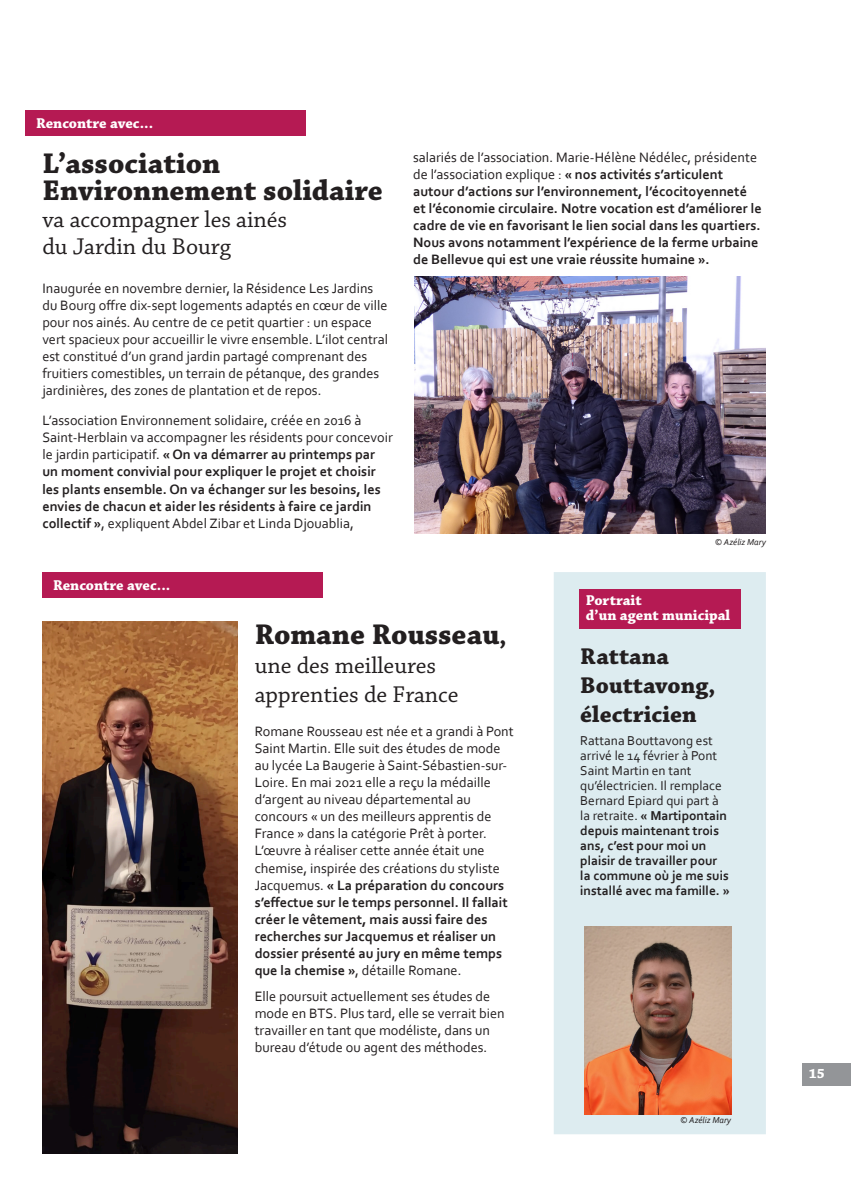
<style>
.page{position:relative;width:851px;height:1191px;background:#fff}
.page>*{position:absolute;margin:0;border:0;box-sizing:border-box;transform-origin:0 0}
.t1{font:700 30px/27px "Chaparral Pro";color:#231f20}
.t2{font:24px/28.8px "Chaparral Pro";color:#231f20}
.t3{font:700 24px/28.8px "Chaparral Pro";color:#231f20}
.t4{font:700 15px/15px "Chaparral Pro";color:#fff}
.t5{font:14.25px/17.1px "Corbel";color:#231f20}
.t6{font:700 14.25px/17.1px "Corbel";color:#231f20}
.t7{font:700 14.25px "Chaparral Pro";color:#fff}
.t8{font:700 13.5px/15px "Corbel";color:#231f20}
.t9{font:italic 9px "Corbel";color:#231f20}
.s1{font-weight:400}
.s2{font-size:24px}
.s3{font-weight:700}
</style>
<div class="page">
<div style="left:554px;top:572px;width:211px;height:562px;background:#ddecf0"></div>
<img style="left:43px;top:621px;width:195px;height:532px">
<img style="left:414px;top:276px;width:351px;height:258px">
<div style="left:26px;top:111px;width:280px;height:25px;background:#b51a53"></div>
<div style="left:43px;top:572px;width:280px;height:26px;background:#b51a53"></div>
<img style="left:584px;top:926px;width:147px;height:188px">
<div style="left:578px;top:589px;width:162px;height:39px;background:#b51a53"></div>
<div style="left:801px;top:1063px;width:49px;height:23px;background:#939598"></div>
<p class="t4" style="left:36px;top:116px;width:119px">Rencontre avec...</p>
<h1 class="t1" style="left:42px;top:151px;width:342px">L’association<br>Environnement solidaire</h1>
<h2 class="t2" style="left:42px;top:207px;width:246px;line-height:27px">va accompagner les ainés du Jardin du Bourg</h2>
<p class="t5" style="left:42px;top:279px;width:347px">Inaugurée en novembre dernier, la Résidence Les Jardins du Bourg offre dix-sept logements adaptés en cœur de ville pour nos ainés. Au centre de ce petit quartier : un espace vert spacieux pour accueillir le vivre ensemble. L’ilot central est constitué d’un grand jardin partagé comprenant des fruitiers comestibles, un terrain de pétanque, des grandes jardinières, des zones de plantation et de repos.</p>
<p class="t6" style="left:42px;top:411px;width:352px"><span class="s1">L’association Environnement solidaire, créée en 2016 à Saint-Herblain va accompagner les résidents pour concevoir le jardin participatif.</span> « On va démarrer au printemps par un moment convivial pour expliquer le projet et choisir les plants ensemble. On va échanger sur les besoins, les envies de chacun et aider les résidents à faire ce jardin collectif »<span class="s1">, expliquent Abdel Zibar et Linda Djouablia,</span></p>
<p class="t4" style="left:53px;top:578px;width:119px">Rencontre avec...</p>
<p class="t6" style="left:413px;top:148px;width:350px"><span class="s1">salariés de l’association. Marie-Hélène Nédélec, présidente de l’association explique :</span> « nos activités s’articulent autour d’actions sur l’environnement, l’écocitoyenneté et l’économie circulaire. Notre vocation est d’améliorer le cadre de vie en favorisant le lien social dans les quartiers.<br>Nous avons notamment l’expérience de la ferme urbaine de Bellevue qui est une vraie réussite humaine ».</p>
<p class="t9" style="left:714px;top:536px;width:52px">© Azéliz Mary</p>
<h1 class="t1" style="left:255px;top:621px;width:253px">Romane Rousseau<span class="s2">,</span></h1>
<h2 class="t2" style="left:255px;top:651px;width:205px">une des meilleures apprenties de France</h2>
<p class="t5" style="left:255px;top:722px;width:260px">Romane Rousseau est née et a grandi à Pont Saint Martin. Elle suit des études de mode au lycée La Baugerie à Saint-Sébastien-sur-Loire. En mai 2021 elle a reçu la médaille d’argent au niveau départemental au concours « un des meilleurs apprentis de France » dans la catégorie Prêt à porter.<br>L’œuvre à réaliser cette année était une chemise, inspirée des créations du styliste Jacquemus. <span class="s3">« La préparation du concours s’effectue sur le temps personnel. Il fallait créer le vêtement, mais aussi faire des recherches sur Jacquemus et réaliser un dossier présenté au jury en même temps que la chemise »</span>, détaille Romane.</p>
<p class="t5" style="left:255px;top:987px;width:251px">Elle poursuit actuellement ses études de mode en BTS. Plus tard, elle se verrait bien travailler en tant que modéliste, dans un bureau d’étude ou agent des méthodes.</p>
<p class="t4" style="left:585px;top:593px;width:146px">Portrait<br>d’un agent municipal</p>
<h2 class="t3" style="left:580px;top:643px;width:137px">Rattana<br>Bouttavong, électricien</h2>
<p class="t8" style="left:580px;top:733px;width:151px"><span class="s1">Rattana Bouttavong est arrivé le 14 février à Pont<br>Saint Martin en tant qu’électricien. Il remplace<br>Bernard Epiard qui part à la retraite.</span> « Martipontain depuis maintenant trois ans, c’est pour moi un plaisir de travailler pour la commune où je me suis installé avec ma famille. »</p>
<p class="t9" style="left:680px;top:1114px;width:52px">© Azéliz Mary</p>
<p class="t7" style="left:808px;top:1064px;width:18px">15</p>
</div>
